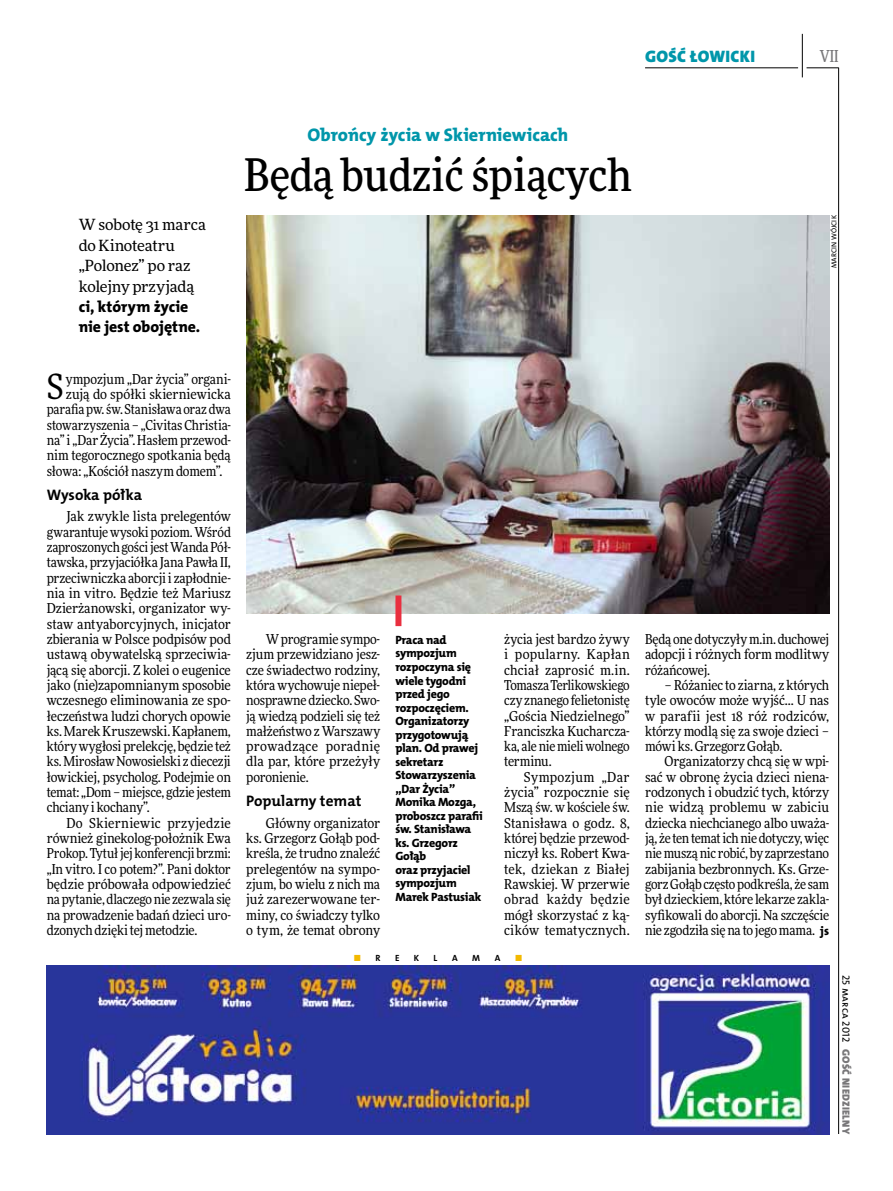
<style>
.page{position:relative;width:893px;height:1191px;background:#fff}
.page>*{position:absolute;margin:0;border:0;box-sizing:border-box;transform-origin:0 0}
.t1{font:500 45px "Freeday Narrow";color:#000}
.t2{font:34.8px "Freeday Narrow News";color:#000}
.t3{font:18.3px "The Mix HP8 Ex Bld";letter-spacing:-.005em;color:#0096aa}
.t4{font:16.65px "The Mix HP9 Blk";letter-spacing:.02em;color:#0096aa}
.t5{font:500 16.5px "Freeday Narrow";color:#787779;scale:.9 1}
.t6{font:15.75px/20.4px "The Mix HP8 Ex Bld";color:#000}
.t7{font:15.45px/20.4px "Freeday News";letter-spacing:-.01em;color:#000}
.t8{font:15.3px "The Mix HP7 Bld";letter-spacing:-.005em;color:#000}
.t9{font:13.65px/15.3px "Freeday Narrow News";letter-spacing:-.01em;color:#000;text-align:justify}
.t10{font:12px/13.5px "The Mix HP8 Ex Bld";letter-spacing:-.02em;color:#000}
.t11{font:10.5px "The Mix HP9 Blk";letter-spacing:.025em;color:#787779}
.t12{font:10.5px "The Mix HP5 Plain";color:#000}
.t13{font:9px "The Mix HP7 Bld";color:#000}
.t14{font:9px "The Mix HP7 Bld";color:#f3b900}
.t15{font:7.2px "The Mix HP5 Plain";letter-spacing:.015em;color:#000}
.s1{color:#f3b900}
.s2{font-family:"The Mix HP8 Ex Bld";font-size:12.3px}
</style>
<div class="page">
<hr style="left:806px;top:68px;width:33px;height:1px;background:#000">
<hr style="left:645px;top:68px;width:153px;height:1px;background:#000">
<hr style="left:838px;top:68px;width:1px;height:1066px;background:#000">
<hr style="left:802px;top:34px;width:1px;height:43px;background:#000">
<img style="left:47px;top:965px;width:782px;height:169px">
<img style="left:246px;top:215px;width:583px;height:398px">
<div style="left:395px;top:595px;width:6px;height:31px;background:#e92f3f"></div>
<p class="t4" style="left:645px;top:46px;width:111px">GOŚĆ ŁOWICKI</p>
<p class="t5" style="left:820px;top:46px;width:22px">VII</p>
<p class="t7" style="left:79px;top:214px;width:129px">W sobotę 31 marca do Kinoteatru „Polonez” po raz kolejny przyjadą</p>
<p class="t6" style="left:79px;top:297px;width:123px">ci, którym życie nie jest obojętne.</p>
<h3 class="t3" style="left:308px;top:123px;width:262px">Obrońcy życia w Skierniewicach</h3>
<h1 class="t1" style="left:244px;top:147px;width:389px">Będą budzić śpiących</h1>
<p class="t15" style="left:829px;top:268px;width:55px;rotate:-90deg">Marcin Wójcik</p>
<h2 class="t2" style="left:47px;top:365px;width:18px">S</h2>
<p class="t9" style="left:66px;top:371px;width:167px">ympozjum „Dar życia” organi-</p>
<p class="t9" style="left:66px;top:386px;width:167px">zują do spółki skierniewicka</p>
<p class="t9" style="left:47px;top:401px;width:186px">parafia pw. św. Stanisława oraz dwa</p>
<p class="t9" style="left:47px;top:417px;width:186px">stowarzyszenia – „Civitas Christia-</p>
<p class="t9" style="left:47px;top:432px;width:186px">na” i „Dar Życia”. Hasłem przewod-</p>
<p class="t9" style="left:47px;top:447px;width:186px">nim tegorocznego spotkania będą</p>
<p class="t9" style="left:47px;top:463px;width:177px">słowa: „Kościół naszym domem”.</p>
<p class="t8" style="left:47px;top:484px;width:97px">Wysoka półka</p>
<p class="t9" style="left:47px;top:509px;width:186px;text-indent:20px">Jak zwykle lista prelegentów gwarantuje wysoki poziom. Wśród zaproszonych gości jest Wanda Pół&shy;tawska, przyjaciółka Jana Pawła II, przeciwniczka aborcji i zapłodnie&shy;nia in vitro. Będzie też Mariusz Dzierżanowski, organizator wy&shy;staw antyaborcyjnych, inicjator zbierania w Polsce podpisów pod ustawą obywatelską sprzeciwia&shy;jącą się aborcji. Z kolei o eugenice jako (nie)zapomnianym sposobie wczesnego eliminowania ze spo&shy;łeczeństwa ludzi chorych opowie ks. Marek Kruszewski. Kapłanem, który wygłosi prelekcję, będzie też ks. Mirosław Nowosielski z diecezji łowickiej, psycholog. Podejmie on temat: „Dom – miejsce, gdzie jestem chciany i kochany”.</p>
<p class="t9" style="left:47px;top:815px;width:186px;text-indent:20px">Do Skierniewic przyjedzie również ginekolog-położnik Ewa Prokop. Tytuł jej konferencji brzmi: „In vitro. I co potem?”. Pani doktor będzie próbowała odpowiedzieć na pytanie, dlaczego nie zezwala się na prowadzenie badań dzieci uro&shy;dzonych dzięki tej metodzie.</p>
<p class="t9" style="left:246px;top:631px;width:135px;text-indent:20px">W programie sympo&shy;zjum przewidziano jesz&shy;cze świadectwo rodziny, która wychowuje niepeł&shy;nosprawne dziecko. Swo&shy;ją wiedzą podzieli się też małżeństwo z Warszawy prowadzące poradnię dla par, które przeżyły poronienie.</p>
<p class="t8" style="left:246px;top:791px;width:117px">Popularny temat</p>
<p class="t9" style="left:246px;top:815px;width:135px;text-indent:20px">Główny organizator ks. Grzegorz Gołąb pod&shy;kreśla, że trudno znaleźć prelegentów na sympo&shy;zjum, bo wielu z nich ma już zarezerwowane ter&shy;miny, co świadczy tylko o tym, że temat obrony</p>
<p class="t10" style="left:395px;top:633px;width:89px">Praca nad sympozjum rozpoczyna się wiele tygodni przed jego rozpoczęciem.<br>Organizatorzy przygotowują plan. Od prawej sekretarz<br>Stowarzyszenia „Dar Życia”<br>Monika Mozga, proboszcz parafii św. Stanisława ks. Grzegorz<br>Gołąb<br>oraz przyjaciel sympozjum<br>Marek Pastusiak</p>
<p class="t9" style="left:504px;top:631px;width:127px">życia jest bardzo żywy i popularny. Kapłan chciał zaprosić m.in.<br>Tomasza Terlikowskiego czy znanego felietonistę „Gościa Niedzielnego” Franciszka Kucharcza&shy;ka, ale nie mieli wolnego terminu.</p>
<p class="t9" style="left:504px;top:769px;width:127px;text-indent:20px">Sympozjum „Dar życia” rozpocznie się Mszą św. w kościele św.<br>Stanisława o godz. 8, której będzie przewod&shy;niczył ks. Robert Kwa&shy;tek, dziekan z Białej Rawskiej. W przerwie obrad każdy będzie mógł skorzystać z ką&shy;cików tematycznych.</p>
<p class="t13" style="left:353px;top:952px;width:38px"><span class="s1">■</span> rek</p>
<p class="t13" style="left:434px;top:952px;width:4px">l</p>
<p class="t13" style="left:452px;top:952px;width:18px">ama</p>
<p class="t14" style="left:515px;top:952px;width:9px">■</p>
<p class="t9" style="left:645px;top:631px;width:186px">Będą one dotyczyły m.in. duchowej adopcji i różnych form modlitwy różańcowej.</p>
<p class="t9" style="left:645px;top:677px;width:186px;text-indent:20px">– Różaniec to ziarna, z których tyle owoców może wyjść... U nas w parafii jest 18 róż rodziców, którzy modlą się za swoje dzieci – mówi ks. Grzegorz Gołąb.</p>
<p class="t9" style="left:645px;top:754px;width:186px;text-indent:20px">Organizatorzy chcą się w wpi&shy;sać w obronę życia dzieci niena&shy;rodzonych i obudzić tych, którzy nie widzą problemu w zabiciu dziecka niechcianego albo uważa&shy;ją, że ten temat ich nie dotyczy, więc nie muszą nic robić, by zaprzestano zabijania bezbronnych. Ks. Grze&shy;gorz Gołąb często podkreśla, że sam był dzieckiem, które lekarze zakla&shy;syfikowali do aborcji. Na szczęście nie zgodziła się na to jego mama. <span class="s2">js</span></p>
<p class="t12" style="left:853px;top:974px;width:69px;rotate:90deg">25 marca 2012</p>
<p class="t11" style="left:853px;top:1049px;width:86px;rotate:90deg">GOŚĆ NIEDZIELNY</p>
</div>
